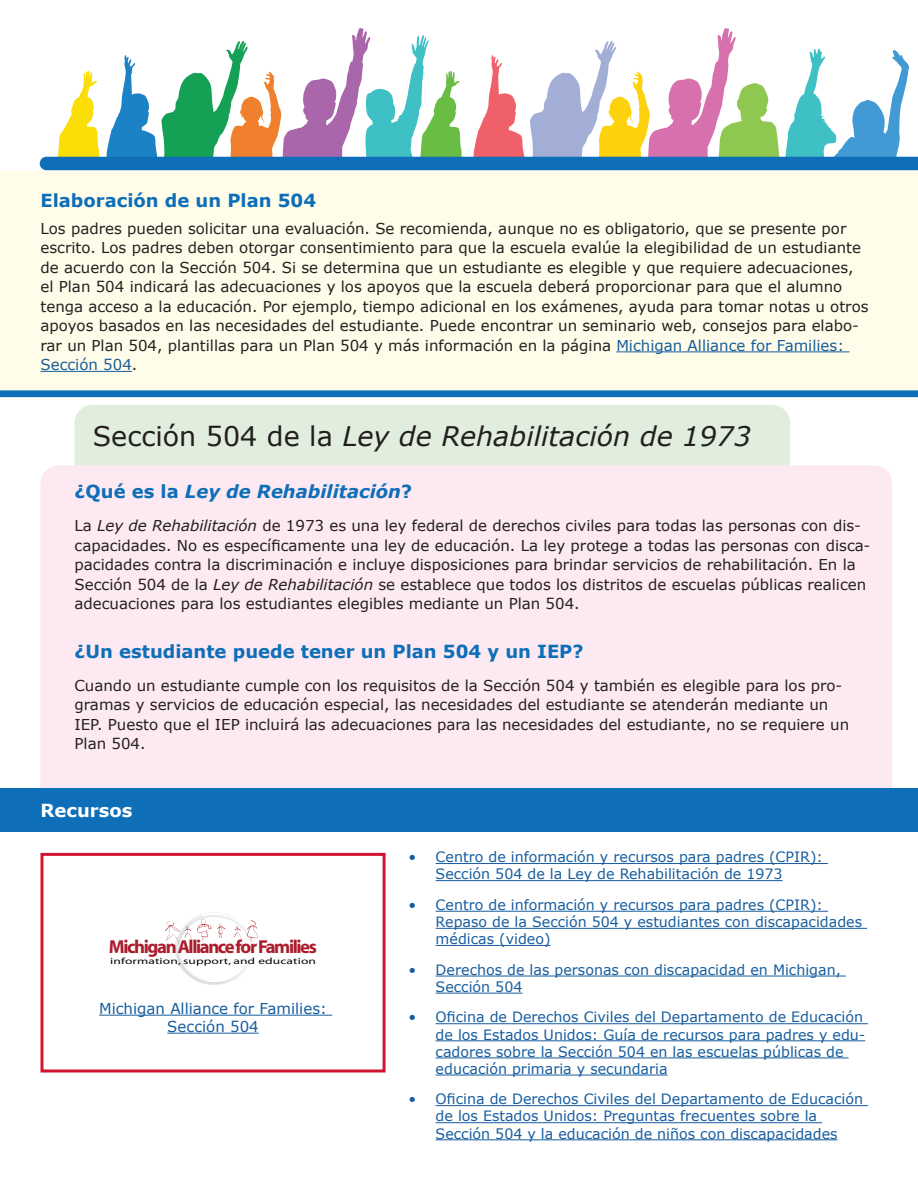
<style>
.page{position:relative;width:918px;height:1188px;background:#fff}
.page>*{position:absolute;margin:0;border:0;box-sizing:border-box;transform-origin:0 0}
.Heading3b{font:italic 27px "Verdana";color:#231f20}
.t1{font:700 18.75px "Myriad";letter-spacing:-.075em;color:#aa1d2d}
.Heading4a{font:700 18px "Verdana";color:#0e6eb8}
.Heading4a-2{font:italic 700 18px "Verdana";color:#0e6eb8}
.Heading3c{font:700 18px "Verdana";color:#0e6eb8}
.Resources{font:700 18px "Verdana";color:#fff}
.t2{font:15px/19.5px "Verdana";color:#231f20}
.t3{font:15px/18px "Verdana";color:#175d9e;text-align:center}
.t4{font:14.25px/17.1px "Verdana";color:#175d9e}
.t5{font:9px "Myriad";letter-spacing:.01em;color:#050504;scale:1.5 1}
.s1{color:#175d9e}
.s2{font-style:normal}
.s3{font-style:italic}
</style>
<div class="page">
<div style="left:75px;top:405px;width:715px;height:60px;background:#e1eedd"></div>
<svg style="left:165px;top:913px;width:93px;height:72px"></svg>
<div style="left:40px;top:853px;width:346px;height:219px;border:3px solid #d11530"></div>
<hr style="left:99px;top:1015px;width:233px;height:1px;background:#175d9e">
<hr style="left:167px;top:1033px;width:92px;height:1px;background:#175d9e">
<hr style="left:436px;top:863px;width:392px;height:1px;background:#175d9e">
<hr style="left:436px;top:880px;width:347px;height:1px;background:#175d9e">
<hr style="left:436px;top:911px;width:392px;height:1px;background:#175d9e">
<hr style="left:436px;top:928px;width:431px;height:1px;background:#175d9e">
<hr style="left:436px;top:945px;width:115px;height:1px;background:#175d9e">
<hr style="left:436px;top:976px;width:410px;height:1px;background:#175d9e">
<hr style="left:436px;top:993px;width:86px;height:1px;background:#175d9e">
<hr style="left:436px;top:1023px;width:432px;height:1px;background:#175d9e">
<hr style="left:436px;top:1040px;width:429px;height:1px;background:#175d9e">
<hr style="left:436px;top:1058px;width:413px;height:1px;background:#175d9e">
<hr style="left:436px;top:1075px;width:232px;height:1px;background:#175d9e">
<hr style="left:436px;top:1105px;width:432px;height:1px;background:#175d9e">
<hr style="left:436px;top:1122px;width:386px;height:1px;background:#175d9e">
<hr style="left:436px;top:1139px;width:401px;height:1px;background:#175d9e">
<div style="left:40px;top:465px;width:852px;height:324px;background:#fce9f1"></div>
<div style="left:0;top:789px;width:918px;height:43px;background:#0e6eb8"></div>
<div style="left:0;top:170px;width:918px;height:220px;background:#fffde9"></div>
<hr style="left:616px;top:351px;width:233px;height:1px;background:#175d9e">
<hr style="left:40px;top:371px;width:92px;height:1px;background:#175d9e">
<svg style="left:0;top:390px;width:918px;height:7px;background:#1b75ba"></svg>
<svg style="left:40px;top:28px;width:878px;height:142px"></svg>
<h3 class="Heading3c" style="left:40px;top:188px;width:277px">Elaboración de un Plan 504</h3>
<p class="t2" style="left:40px;top:218px;width:830px">Los padres pueden solicitar una evaluación. Se recomienda, aunque no es obligatorio, que se presente por escrito. Los padres deben otorgar consentimiento para que la escuela evalúe la elegibilidad de un estudiante de acuerdo con la Sección 504. Si se determina que un estudiante es elegible y que requiere adecuaciones, el Plan 504 indicará las adecuaciones y los apoyos que la escuela deberá proporcionar para que el alumno tenga acceso a la educación. Por ejemplo, tiempo adicional en los exámenes, ayuda para tomar notas u otros apoyos basados en las necesidades del estudiante. Puede encontrar un seminario web, consejos para elabo&shy;rar un Plan 504, plantillas para un Plan 504 y más información en la página <span class="s1">Michigan Alliance for Families:<br>Sección 504</span>.</p>
<h3 class="Heading3b" style="left:93px;top:418px;width:660px"><span class="s2">Sección 504 de la</span> Ley de Rehabilitación de 1973</h3>
<h4 class="Heading4a-2" style="left:75px;top:479px;width:339px"><span class="s2">¿Qué es la</span> Ley de Rehabilitación<span class="s2">?</span></h4>
<p class="t2" style="left:75px;top:516px;width:797px">La <span class="s3">Ley de Rehabilitación</span> de 1973 es una ley federal de derechos civiles para todas las personas con dis&shy;capacidades. No es específicamente una ley de educación. La ley protege a todas las personas con disca&shy;pacidades contra la discriminación e incluye disposiciones para brindar servicios de rehabilitación. En la Sección 504 de la <span class="s3">Ley de Rehabilitación</span> se establece que todos los distritos de escuelas públicas realicen adecuaciones para los estudiantes elegibles mediante un Plan 504.</p>
<h4 class="Heading4a" style="left:75px;top:638px;width:511px">¿Un estudiante puede tener un Plan 504 y un IEP?</h4>
<p class="t2" style="left:75px;top:675px;width:776px">Cuando un estudiante cumple con los requisitos de la Sección 504 y también es elegible para los pro&shy;gramas y servicios de educación especial, las necesidades del estudiante se atenderán mediante un IEP. Puesto que el IEP incluirá las adecuaciones para las necesidades del estudiante, no se requiere un Plan 504.</p>
<h3 class="Resources" style="left:40px;top:798px;width:94px">Recursos</h3>
<p class="t1" style="left:109px;top:937px;width:209px">Michigan Alliance for Families</p>
<p class="t5" style="left:110px;top:956px;width:139px">information, support, and education</p>
<p class="t3" style="left:99px;top:999px;width:229px">Michigan Alliance for Families:<br>Sección 504</p>
<p class="t4" style="left:436px;top:848px;width:389px;text-indent:-27px">• Centro de información y recursos para padres (CPIR):<br>Sección 504 de la Ley de Rehabilitación de 1973</p>
<p class="t4" style="left:436px;top:896px;width:428px;text-indent:-27px">• Centro de información y recursos para padres (CPIR):<br>Repaso de la Sección 504 y estudiantes con discapacidades médicas (video)</p>
<p class="t4" style="left:436px;top:961px;width:407px;text-indent:-27px">• Derechos de las personas con discapacidad en Michigan,<br>Sección 504</p>
<p class="t4" style="left:436px;top:1009px;width:431px;text-indent:-27px">• Oficina de Derechos Civiles del Departamento de Educación de los Estados Unidos: Guía de recursos para padres y edu&shy;cadores sobre la Sección 504 en las escuelas públicas de educación primaria y secundaria</p>
<p class="t4" style="left:436px;top:1090px;width:429px;text-indent:-27px">• Oficina de Derechos Civiles del Departamento de Educación de los Estados Unidos: Preguntas frecuentes sobre la<br>Sección 504 y la educación de niños con discapacidades</p>
</div>
